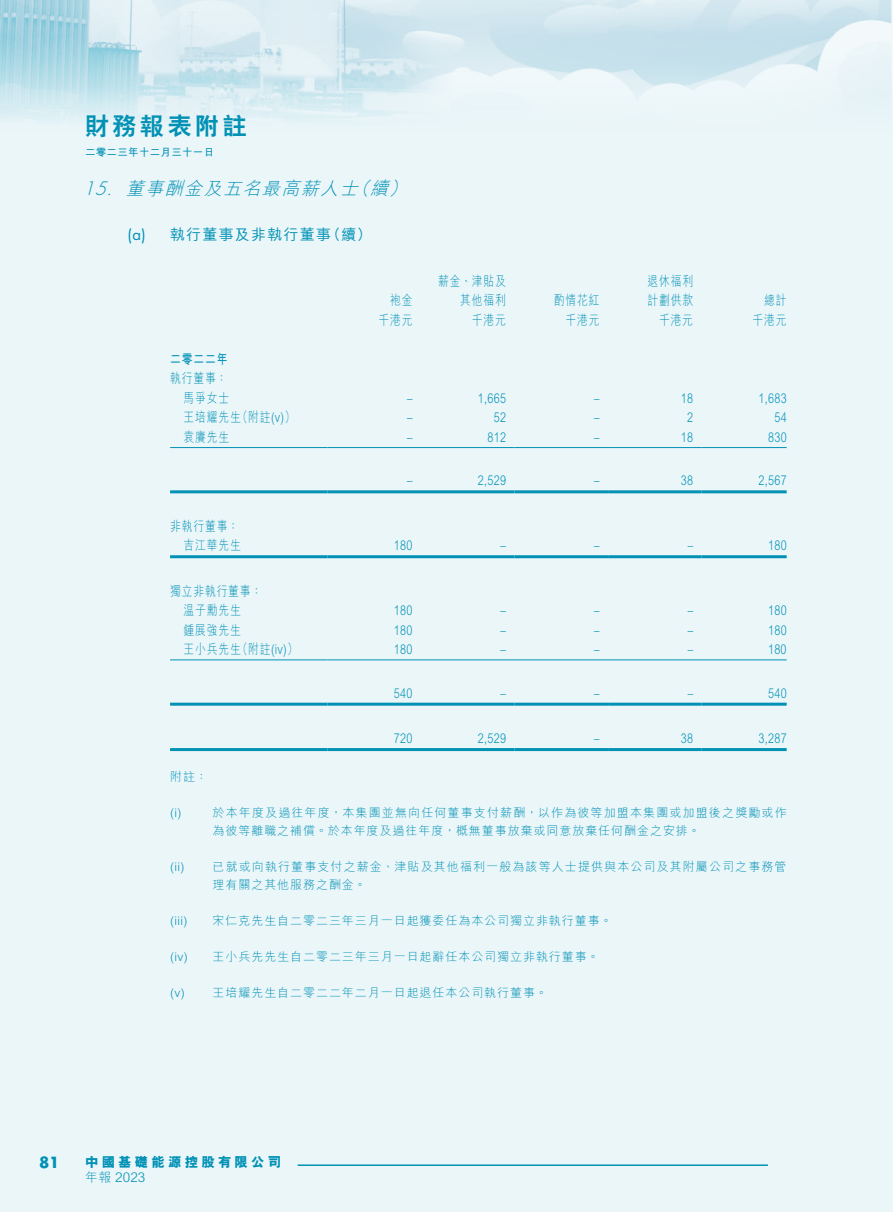
<style>
.page{position:relative;width:893px;height:1212px;background:#ebf6f9}
.page>*{position:absolute;margin:0;border:0;box-sizing:border-box;transform-origin:0 0}
.t1{font:800 24px "C Hei 2 HK";letter-spacing:.15em;color:#0091b5}
.t2{font:italic 300 18px "M Hei HK";color:#0091b5}
.t3{font:500 15px "M Hei HK";letter-spacing:.08em;color:#0091b5}
.t4{font:15px "Futura Std";color:#0091b5}
.t5{font:700 15px "Futura Std";color:#0091b5}
.t6{font:300 13.5px "M Hei HK";letter-spacing:.08em;color:#0091b5;scale:.8 1}
.t7{font:300 13.5px "Arial MT Std";letter-spacing:.03em;color:#0091b5;scale:.8 1}
.t8{font:800 13.5px "M Hei HK";letter-spacing:.23em;color:#0091b5}
.t9{font:300 13.5px "Arial MT Std";letter-spacing:.03em;color:#0091b5}
.t10{font:700 13.5px "M Hei HK";letter-spacing:.085em;color:#0091b5;scale:.8 1}
.t11{font:300 12px "M Hei HK";letter-spacing:.08em;color:#0091b5}
.t12{font:300 12px "Arial MT Std";letter-spacing:.03em;color:#0091b5}
.t13{font:700 10.5px "M Hei HK";letter-spacing:.03em;color:#0091b5}
.s1{font-family:"Futura Std"}
.s2{font-family:"Arial MT Std"}
.s3{font-family:"M Hei HK";font-size:12.75px}
</style>
<div class="page">
<img style="left:0;top:0;width:892px;height:119px">
<hr style="left:298px;top:1164px;width:470px;height:2px;background:#0091b5">
<hr style="left:170px;top:447px;width:157px;height:1px;background:#0091b5">
<hr style="left:327px;top:447px;width:94px;height:1px;background:#0091b5">
<hr style="left:421px;top:447px;width:93px;height:1px;background:#0091b5">
<hr style="left:514px;top:447px;width:94px;height:1px;background:#0091b5">
<hr style="left:608px;top:447px;width:94px;height:1px;background:#0091b5">
<hr style="left:702px;top:447px;width:85px;height:1px;background:#0091b5">
<hr style="left:170px;top:490px;width:157px;height:3px;background:#0091b5">
<hr style="left:327px;top:490px;width:94px;height:3px;background:#0091b5">
<hr style="left:421px;top:490px;width:93px;height:3px;background:#0091b5">
<hr style="left:514px;top:490px;width:94px;height:3px;background:#0091b5">
<hr style="left:608px;top:490px;width:94px;height:3px;background:#0091b5">
<hr style="left:702px;top:490px;width:85px;height:3px;background:#0091b5">
<hr style="left:170px;top:555px;width:157px;height:3px;background:#0091b5">
<hr style="left:327px;top:555px;width:94px;height:3px;background:#0091b5">
<hr style="left:421px;top:555px;width:93px;height:3px;background:#0091b5">
<hr style="left:514px;top:555px;width:94px;height:3px;background:#0091b5">
<hr style="left:608px;top:555px;width:94px;height:3px;background:#0091b5">
<hr style="left:702px;top:555px;width:85px;height:3px;background:#0091b5">
<hr style="left:170px;top:659px;width:157px;height:1px;background:#0091b5">
<hr style="left:327px;top:659px;width:94px;height:1px;background:#0091b5">
<hr style="left:421px;top:659px;width:93px;height:1px;background:#0091b5">
<hr style="left:514px;top:659px;width:94px;height:1px;background:#0091b5">
<hr style="left:608px;top:659px;width:94px;height:1px;background:#0091b5">
<hr style="left:702px;top:659px;width:85px;height:1px;background:#0091b5">
<hr style="left:170px;top:703px;width:157px;height:3px;background:#0091b5">
<hr style="left:327px;top:703px;width:94px;height:3px;background:#0091b5">
<hr style="left:421px;top:703px;width:93px;height:3px;background:#0091b5">
<hr style="left:514px;top:703px;width:94px;height:3px;background:#0091b5">
<hr style="left:608px;top:703px;width:94px;height:3px;background:#0091b5">
<hr style="left:702px;top:703px;width:85px;height:3px;background:#0091b5">
<hr style="left:170px;top:748px;width:157px;height:3px;background:#0091b5">
<hr style="left:327px;top:748px;width:94px;height:3px;background:#0091b5">
<hr style="left:421px;top:748px;width:93px;height:3px;background:#0091b5">
<hr style="left:514px;top:748px;width:94px;height:3px;background:#0091b5">
<hr style="left:608px;top:748px;width:94px;height:3px;background:#0091b5">
<hr style="left:702px;top:748px;width:85px;height:3px;background:#0091b5">
<h1 class="t1" style="left:85px;top:110px;width:163px">財務報表附註</h1>
<p class="t13" style="left:85px;top:145px;width:131px">二零二三年十二月三十一日</p>
<h2 class="t2" style="left:83px;top:175px;width:313px"><span class="s1">15.</span> 董事酬金及五名最高薪人士續</h2>
<h2 class="t2" style="left:352px;top:175px;width:26px">（</h2>
<p class="t3" style="left:326px;top:223px;width:47px">（續(</p>
<h2 class="t2" style="left:389px;top:175px;width:26px">(</h2>
<p class="t3" style="left:170px;top:223px;width:162px">執行董事及非執行董事</p>
<p class="t4" style="left:128px;top:224px;width:20px">a( )</p>
<p class="t6" style="left:438px;top:271px;width:86px">薪金、津貼及</p>
<p class="t6" style="left:647px;top:271px;width:59px">退休福利</p>
<p class="t6" style="left:390px;top:291px;width:30px">袍金</p>
<p class="t6" style="left:460px;top:291px;width:59px">其他福利</p>
<p class="t6" style="left:554px;top:291px;width:59px">酌情花紅</p>
<p class="t6" style="left:647px;top:291px;width:59px">計劃供款</p>
<p class="t6" style="left:764px;top:291px;width:30px">總計</p>
<p class="t6" style="left:378px;top:310px;width:44px">千港元</p>
<p class="t6" style="left:472px;top:310px;width:44px">千港元</p>
<p class="t6" style="left:565px;top:310px;width:44px">千港元</p>
<p class="t6" style="left:659px;top:310px;width:44px">千港元</p>
<p class="t6" style="left:753px;top:310px;width:44px">千港元</p>
<p class="t10" style="left:170px;top:349px;width:73px">二零二二年</p>
<p class="t6" style="left:170px;top:369px;width:73px">執行董事：</p>
<p class="t6" style="left:184px;top:388px;width:59px">馬爭女士</p>
<p class="t7" style="left:407px;top:390px;width:8px">–</p>
<p class="t7" style="left:478px;top:390px;width:37px">1,665</p>
<p class="t7" style="left:594px;top:390px;width:8px">–</p>
<p class="t7" style="left:681px;top:390px;width:17px">18</p>
<p class="t7" style="left:758px;top:390px;width:37px">1,683</p>
<p class="t6" style="left:237px;top:408px;width:74px">（附註 (<span class="s2">(v(</span></p>
<p class="t6" style="left:184px;top:408px;width:73px">王培耀先生</p>
<p class="t7" style="left:407px;top:410px;width:8px">–</p>
<p class="t7" style="left:494px;top:410px;width:17px">52</p>
<p class="t7" style="left:594px;top:410px;width:8px">–</p>
<p class="t7" style="left:687px;top:410px;width:9px">2</p>
<p class="t7" style="left:774px;top:410px;width:17px">54</p>
<p class="t6" style="left:184px;top:427px;width:59px">袁賡先生</p>
<p class="t7" style="left:407px;top:429px;width:8px">–</p>
<p class="t7" style="left:487px;top:429px;width:25px">812</p>
<p class="t7" style="left:594px;top:429px;width:8px">–</p>
<p class="t7" style="left:681px;top:429px;width:17px">18</p>
<p class="t7" style="left:768px;top:429px;width:25px">830</p>
<p class="t7" style="left:407px;top:473px;width:8px">–</p>
<p class="t7" style="left:478px;top:473px;width:37px">2,529</p>
<p class="t7" style="left:594px;top:473px;width:8px">–</p>
<p class="t7" style="left:681px;top:473px;width:17px">38</p>
<p class="t7" style="left:758px;top:473px;width:37px">2,567</p>
<p class="t6" style="left:170px;top:516px;width:87px">非執行董事：</p>
<p class="t6" style="left:184px;top:536px;width:73px">吉江華先生</p>
<p class="t6" style="left:170px;top:581px;width:116px">獨立非執行董事：</p>
<p class="t7" style="left:394px;top:538px;width:25px">180</p>
<p class="t7" style="left:501px;top:538px;width:8px">–</p>
<p class="t7" style="left:594px;top:538px;width:8px">–</p>
<p class="t7" style="left:688px;top:538px;width:8px">–</p>
<p class="t7" style="left:768px;top:538px;width:25px">180</p>
<p class="t6" style="left:184px;top:601px;width:73px">温子勳先生</p>
<p class="t7" style="left:394px;top:603px;width:25px">180</p>
<p class="t7" style="left:501px;top:603px;width:8px">–</p>
<p class="t7" style="left:594px;top:603px;width:8px">–</p>
<p class="t7" style="left:688px;top:603px;width:8px">–</p>
<p class="t7" style="left:768px;top:603px;width:25px">180</p>
<p class="t6" style="left:184px;top:620px;width:73px">鍾展強先生</p>
<p class="t7" style="left:394px;top:622px;width:25px">180</p>
<p class="t7" style="left:501px;top:622px;width:8px">–</p>
<p class="t7" style="left:594px;top:622px;width:8px">–</p>
<p class="t7" style="left:688px;top:622px;width:8px">–</p>
<p class="t7" style="left:768px;top:622px;width:25px">180</p>
<p class="t6" style="left:237px;top:639px;width:78px">（附註 <span class="s2">i v(</span> (<span class="s2">(</span></p>
<p class="t6" style="left:184px;top:639px;width:73px">王小兵先生</p>
<p class="t7" style="left:394px;top:642px;width:25px">180</p>
<p class="t7" style="left:501px;top:642px;width:8px">–</p>
<p class="t7" style="left:594px;top:642px;width:8px">–</p>
<p class="t7" style="left:688px;top:642px;width:8px">–</p>
<p class="t7" style="left:768px;top:642px;width:25px">180</p>
<p class="t7" style="left:394px;top:685px;width:25px">540</p>
<p class="t7" style="left:501px;top:685px;width:8px">–</p>
<p class="t7" style="left:594px;top:685px;width:8px">–</p>
<p class="t7" style="left:688px;top:685px;width:8px">–</p>
<p class="t7" style="left:768px;top:685px;width:25px">540</p>
<p class="t7" style="left:394px;top:730px;width:25px">720</p>
<p class="t7" style="left:478px;top:730px;width:37px">2,529</p>
<p class="t7" style="left:594px;top:730px;width:8px">–</p>
<p class="t7" style="left:681px;top:730px;width:17px">38</p>
<p class="t7" style="left:758px;top:730px;width:37px">3,287</p>
<p class="t11" style="left:170px;top:768px;width:39px">附註：</p>
<p class="t12" style="left:170px;top:806px;width:13px">i( )</p>
<p class="t12" style="left:170px;top:860px;width:16px">(ii)</p>
<p class="t12" style="left:170px;top:914px;width:19px">(iii)</p>
<p class="t12" style="left:170px;top:950px;width:19px">(iv)</p>
<p class="t12" style="left:170px;top:986px;width:16px">v( )</p>
<p class="t11" style="left:213px;top:804px;width:576px">於本年度及過往年度，本集團並無向任何董事支付薪酬，以作為彼等加盟本集團或加盟後之獎勵或作</p>
<p class="t11" style="left:213px;top:822px;width:489px">為彼等離職之補償。於本年度及過往年度，概無董事放棄或同意放棄任何酬金之安排。</p>
<p class="t11" style="left:213px;top:858px;width:575px">已就或向執行董事支付之薪金、津貼及其他福利一般為該等人士提供與本公司及其附屬公司之事務管</p>
<p class="t11" style="left:213px;top:876px;width:155px">理有關之其他服務之酬金。</p>
<p class="t11" style="left:213px;top:912px;width:401px">宋仁克先生自二零二三年三月一日起獲委任為本公司獨立非執行董事。</p>
<p class="t11" style="left:213px;top:948px;width:388px">王小兵先先生自二零二三年三月一日起辭任本公司獨立非執行董事。</p>
<p class="t11" style="left:213px;top:984px;width:336px">王培耀先生自二零二二年二月一日起退任本公司執行董事。</p>
<p class="t5" style="left:39px;top:1152px;width:22px">81</p>
<p class="t8" style="left:85px;top:1152px;width:198px">中國基礎能源控股有限公司</p>
<p class="t9" style="left:85px;top:1169px;width:62px"><span class="s3">年報</span> 2023</p>
</div>
